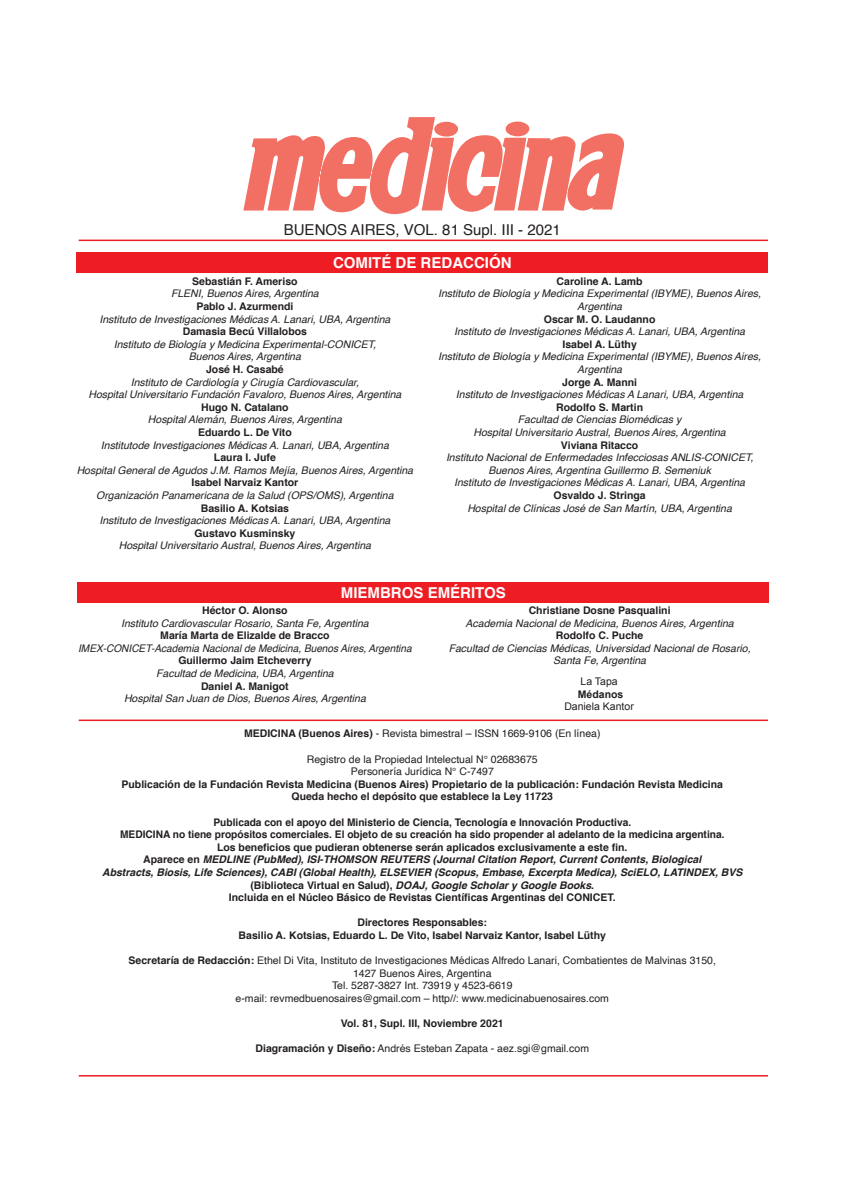
<style>
.page{position:relative;width:851px;height:1191px;background:#fff}
.page>*{position:absolute;margin:0;border:0;box-sizing:border-box;transform-origin:0 0}
.t1{font:700 15px "Helvetica";color:#fff}
.t2{font:15px "Helvetica";color:#231f20}
.t3{font:italic 10.5px/12.6px "Helvetica";color:#231f20;text-align:center}
.t4{font:700 10.5px/12.6px "Helvetica";color:#231f20;text-align:center}
.t5{font:10.5px/12.6px "Helvetica";color:#231f20;text-align:center}
.t6{font:italic 10.5px "Helvetica";color:#231f20;scale:.96 1}
.t7{font:10.5px "Arial";color:#231f20}
.t8{font:700 10.5px "Arial";color:#231f20}
.s1{font-weight:700}
.s2{font-style:italic}
</style>
<div class="page">
<div style="left:77px;top:252px;width:690px;height:20px;background:#ee1d23"></div>
<hr style="left:79px;top:239px;width:688px;height:2px;background:#ee1d23">
<hr style="left:79px;top:719px;width:688px;height:2px;background:#ee1d23">
<hr style="left:79px;top:1075px;width:688px;height:1px;background:#ee1d23">
<svg style="left:243px;top:117px;width:382px;height:97px"></svg>
<div style="left:78px;top:583px;width:691px;height:20px;background:#ee1d23"></div>
<h1 class="t2" style="left:284px;top:223px;width:278px">BUENOS AIRES, VOL. 81 Supl. III - 2021</h1>
<h1 class="t1" style="left:333px;top:256px;width:180px">COMITÉ DE REDACCIÓN</h1>
<p class="t4" style="left:192px;top:275px;width:107px">Sebastián F. Ameriso</p>
<p class="t3" style="left:171px;top:288px;width:149px">FLENI, Buenos Aires, Argentina</p>
<p class="t4" style="left:196px;top:301px;width:99px">Pablo J. Azurmendi</p>
<p class="t3" style="left:99px;top:313px;width:292px">Instituto de Investigaciones Médicas A. Lanari, UBA, Argentina</p>
<p class="t4" style="left:183px;top:326px;width:126px">Damasia Becú Villalobos</p>
<p class="t3" style="left:114px;top:338px;width:264px">Instituto de Biología y Medicina Experimental-CONICET,<br>Buenos Aires, Argentina</p>
<p class="t4" style="left:206px;top:364px;width:79px">José H. Casabé</p>
<p class="t3" style="left:88px;top:376px;width:314px">Instituto de Cardiología y Cirugía Cardiovascular,<br>Hospital Universitario Fundación Favaloro, Buenos Aires, Argentina</p>
<p class="t4" style="left:201px;top:401px;width:89px">Hugo N. Catalano</p>
<p class="t3" style="left:148px;top:414px;width:195px">Hospital Alemán, Buenos Aires, Argentina</p>
<p class="t4" style="left:198px;top:427px;width:95px">Eduardo L. De Vito</p>
<p class="t3" style="left:101px;top:439px;width:289px">Institutode Investigaciones Médicas A. Lanari, UBA, Argentina</p>
<p class="t4" style="left:214px;top:452px;width:63px">Laura I. Jufe</p>
<p class="t3" style="left:77px;top:464px;width:338px">Hospital General de Agudos J.M. Ramos Mejía, Buenos Aires, Argentina</p>
<p class="t4" style="left:191px;top:477px;width:108px">Isabel Narvaiz Kantor</p>
<p class="t3" style="left:96px;top:490px;width:299px">Organización Panamericana de la Salud (OPS/OMS), Argentina</p>
<p class="t4" style="left:201px;top:502px;width:90px">Basilio A. Kotsias</p>
<p class="t3" style="left:99px;top:515px;width:292px">Instituto de Investigaciones Médicas A. Lanari, UBA, Argentina</p>
<p class="t4" style="left:194px;top:527px;width:102px">Gustavo Kusminsky</p>
<p class="t3" style="left:119px;top:540px;width:254px">Hospital Universitario Austral, Buenos Aires, Argentina</p>
<p class="t4" style="left:556px;top:275px;width:87px">Caroline A. Lamb</p>
<p class="t3" style="left:438px;top:288px;width:324px">Instituto de Biología y Medicina Experimental (IBYME), Buenos Aires,<br>Argentina</p>
<p class="t4" style="left:544px;top:313px;width:113px">Oscar M. O. Laudanno</p>
<p class="t3" style="left:454px;top:326px;width:292px">Instituto de Investigaciones Médicas A. Lanari, UBA, Argentina</p>
<p class="t4" style="left:562px;top:338px;width:76px">Isabel A. Lüthy</p>
<p class="t3" style="left:438px;top:351px;width:324px">Instituto de Biología y Medicina Experimental (IBYME), Buenos Aires,<br>Argentina</p>
<p class="t4" style="left:562px;top:376px;width:76px">Jorge A. Manni</p>
<p class="t3" style="left:456px;top:389px;width:289px">Instituto de Investigaciones Médicas A Lanari, UBA, Argentina</p>
<p class="t4" style="left:556px;top:401px;width:88px">Rodolfo S. Martin</p>
<p class="t3" style="left:473px;top:414px;width:254px">Facultad de Ciencias Biomédicas y<br>Hospital Universitario Austral, Buenos Aires, Argentina</p>
<p class="t4" style="left:561px;top:439px;width:79px">Viviana Ritacco</p>
<p class="t3" style="left:446px;top:452px;width:308px">Instituto Nacional de Enfermedades Infecciosas ANLIS-CONICET,<br>Buenos Aires, Argentina Guillermo B. Semeniuk<br>Instituto de Investigaciones Médicas A. Lanari, UBA, Argentina</p>
<p class="t4" style="left:553px;top:490px;width:94px">Osvaldo J. Stringa</p>
<p class="t3" style="left:467px;top:502px;width:266px">Hospital de Clínicas José de San Martín, UBA, Argentina</p>
<h1 class="t1" style="left:341px;top:586px;width:166px">MIEMBROS EMÉRITOS</h1>
<p class="t4" style="left:202px;top:605px;width:87px">Héctor O. Alonso</p>
<p class="t3" style="left:121px;top:617px;width:249px">Instituto Cardiovascular Rosario, Santa Fe, Argentina</p>
<p class="t4" style="left:160px;top:630px;width:171px">María Marta de Elizalde de Bracco</p>
<p class="t6" style="left:78px;top:643px;width:349px">IMEX-CONICET-Academia Nacional de Medicina, Buenos Aires, Argentina</p>
<p class="t4" style="left:178px;top:655px;width:135px">Guillermo Jaim Etcheverry</p>
<p class="t3" style="left:156px;top:668px;width:179px">Facultad de Medicina, UBA, Argentina</p>
<p class="t4" style="left:201px;top:680px;width:89px">Daniel A. Manigot</p>
<p class="t3" style="left:124px;top:693px;width:243px">Hospital San Juan de Dios, Buenos Aires, Argentina</p>
<p class="t4" style="left:528px;top:605px;width:143px">Christiane Dosne Pasqualini</p>
<p class="t3" style="left:465px;top:617px;width:269px">Academia Nacional de Medicina, Buenos Aires, Argentina</p>
<p class="t4" style="left:555px;top:630px;width:89px">Rodolfo C. Puche</p>
<p class="t3" style="left:448px;top:642px;width:303px">Facultad de Ciencias Médicas, Universidad Nacional de Rosario,<br>Santa Fe, Argentina</p>
<p class="t7" style="left:580px;top:675px;width:39px">La Tapa</p>
<p class="t8" style="left:577px;top:688px;width:47px">Médanos</p>
<p class="t7" style="left:564px;top:700px;width:71px">Daniela Kantor</p>
<p class="t5" style="left:244px;top:728px;width:358px"><span class="s1">MEDICINA (Buenos Aires)</span> - Revista bimestral – ISSN 1669-9106 (En línea)</p>
<p class="t5" style="left:307px;top:753px;width:232px">Registro de la Propiedad Intelectual N° 02683675<br>Personería Jurídica N° C-7497</p>
<p class="t4" style="left:121px;top:778px;width:603px">Publicación de la Fundación Revista Medicina (Buenos Aires) Propietario de la publicación: Fundación Revista Medicina<br>Queda hecho el depósito que establece la Ley 11723</p>
<p class="t4" style="left:102px;top:816px;width:641px">Publicada con el apoyo del Ministerio de Ciencia, Tecnología e Innovación Productiva.<br>MEDICINA no tiene propósitos comerciales. El objeto de su creación ha sido propender al adelanto de la medicina argentina.<br>Los beneficios que pudieran obtenerse serán aplicados exclusivamente a este fin.<br>Aparece en <span class="s2">MEDLINE (PubMed), ISI-THOMSON REUTERS (Journal Citation Report, Current Contents, Biological<br>Abstracts, Biosis, Life Sciences), CABI (Global Health), ELSEVIER (Scopus, Embase, Excerpta Medica), SciELO, LATINDEX, BVS </span>(Biblioteca Virtual en Salud), <span class="s2">DOAJ, Google Scholar y Google Books</span>.<br>Incluida en el Núcleo Básico de Revistas Científicas Argentinas del CONICET.</p>
<p class="t4" style="left:238px;top:917px;width:369px">Directores Responsables:<br>Basilio A. Kotsias, Eduardo L. De Vito, Isabel Narvaiz Kantor, Isabel Lüthy</p>
<p class="t5" style="left:129px;top:955px;width:588px"><span class="s1">Secretaría de Redacción:</span> Ethel Di Vita, Instituto de Investigaciones Médicas Alfredo Lanari, Combatientes de Malvinas 3150, 1427 Buenos Aires, Argentina<br>Tel. 5287-3827 Int. 73919 y 4523-6619<br>e-mail: revmedbuenosaires@gmail.com – http//: www.medicinabuenosaires.com</p>
<p class="t4" style="left:341px;top:1018px;width:164px">Vol. 81, Supl. III, Noviembre 2021</p>
<p class="t5" style="left:255px;top:1043px;width:335px"><span class="s1">Diagramación y Diseño:</span> Andrés Esteban Zapata - aez.sgi@gmail.com</p>
</div>
